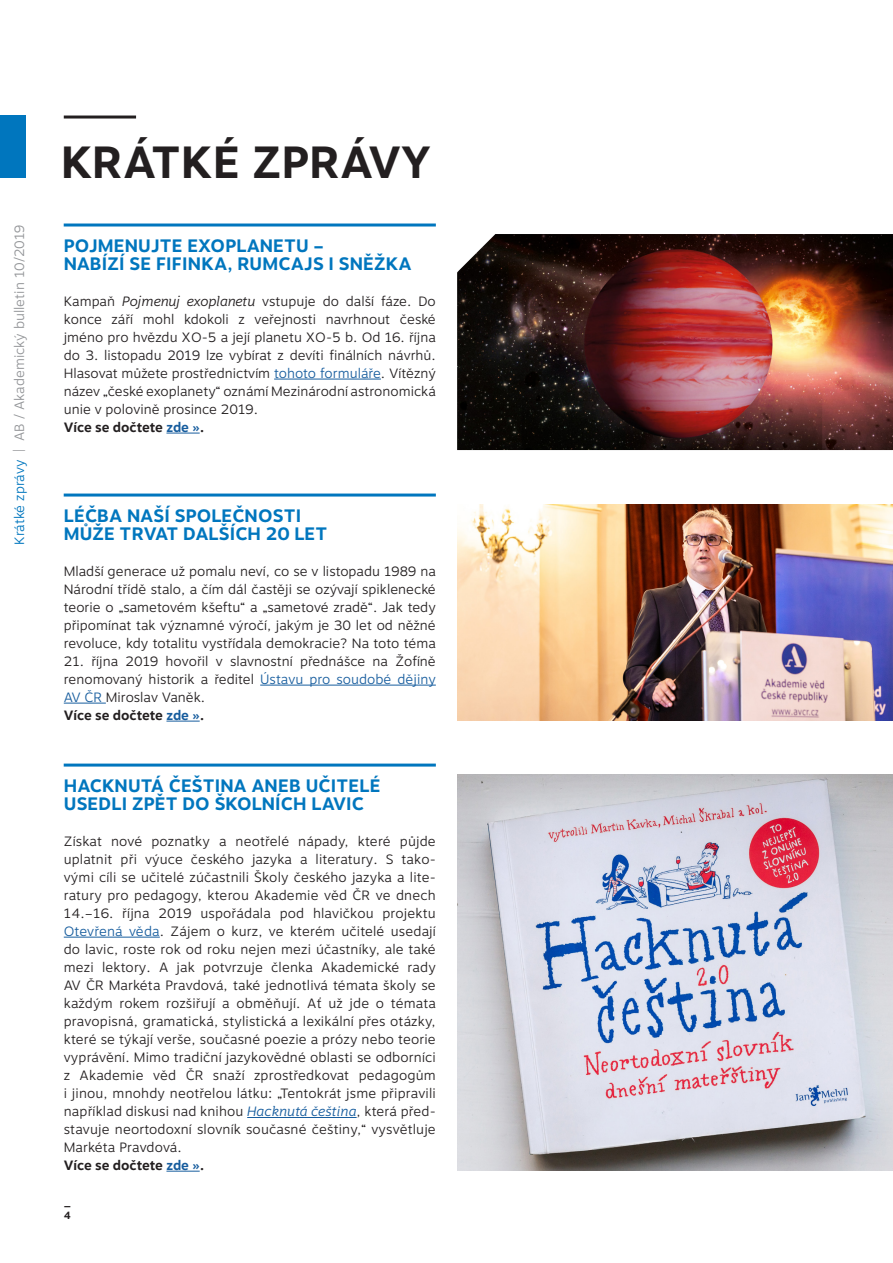
<style>
.page{position:relative;width:893px;height:1263px;background:#fff}
.page>*{position:absolute;margin:0;border:0;box-sizing:border-box;transform-origin:0 0}
.t1{font:700 45px "Motiva Sans";letter-spacing:.01em;color:#231f20}
.Nad-tržení{font:700 18px/18px "Motiva Sans";letter-spacing:.01em;color:#0076be}
.Chleba{font:300 13.5px/18px "Motiva Sans";color:#231f20;text-align:justify}
.Chleba-2{font:700 13.5px "Motiva Sans";letter-spacing:-.005em;color:#231f20}
.t2{font:300 13.5px "Motiva Sans";color:#939598}
.t3{font:700 10.5px "Motiva Sans";color:#231f20}
.s1{color:#0076be}
.s2{font-style:italic}
.s3{color:#175d9e}
.s4{font-size:15px}
.s5{font-style:italic;color:#175d9e}
</style>
<div class="page">
<div style="left:0;top:116px;width:26px;height:62px;background:#0076be"></div>
<hr style="left:274px;top:379px;width:107px;height:1px;background:#175d9e">
<hr style="left:166px;top:433px;width:34px;height:1px;background:#175d9e">
<hr style="left:260px;top:685px;width:176px;height:1px;background:#175d9e">
<hr style="left:64px;top:703px;width:42px;height:1px;background:#175d9e">
<hr style="left:166px;top:721px;width:34px;height:1px;background:#175d9e">
<hr style="left:64px;top:937px;width:96px;height:1px;background:#175d9e">
<hr style="left:247px;top:1117px;width:110px;height:1px;background:#175d9e">
<hr style="left:166px;top:1171px;width:34px;height:1px;background:#175d9e">
<hr style="left:64px;top:223px;width:372px;height:3px;background:#0076be">
<hr style="left:64px;top:493px;width:372px;height:3px;background:#0076be">
<hr style="left:64px;top:763px;width:372px;height:3px;background:#0076be">
<img style="left:457px;top:234px;width:436px;height:216px">
<img style="left:457px;top:504px;width:436px;height:216px">
<img style="left:457px;top:774px;width:436px;height:396px">
<hr style="left:64px;top:116px;width:72px;height:3px;background:#231f20">
<p class="t2" style="left:9px;top:545px;width:322px;rotate:-90deg"><span class="s1">Krátké zprávy</span> | AB / Akademický bulletin 10/2019</p>
<p class="t1" style="left:61px;top:129px;width:372px">KRÁTKÉ ZPRÁVY</p>
<p class="Nad-tržení" style="left:64px;top:237px;width:350px">POJMENUJTE EXOPLANETU –<br>NABÍZÍ SE FIFINKA, RUMCAJS I SNĚŽKA</p>
<p class="Chleba" style="left:64px;top:292px;width:374px">Kampaň <span class="s2">Pojmenuj exoplanetu</span> vstupuje do další fáze. Do konce září mohl kdokoli z veřejnosti navrhnout české jméno pro hvězdu XO-5 a její planetu XO-5 b. Od 16. října do 3. listopadu 2019 lze vybírat z devíti finálních návrhů.<br>Hlasovat můžete prostřednictvím <span class="s3">tohoto formuláře</span>. Vítězný název „české exoplanety“ oznámí Mezinárodní astronomická unie v polovině prosince 2019.</p>
<p class="Chleba-2" style="left:64px;top:417px;width:142px">Více se dočtete <span class="s3">zde »</span><span class="s4">.</span></p>
<p class="Nad-tržení" style="left:64px;top:507px;width:265px">LÉČBA NAŠÍ SPOLEČNOSTI<br>MŮŽE TRVAT DALŠÍCH 20 LET</p>
<p class="Chleba" style="left:64px;top:562px;width:374px">Mladší generace už pomalu neví, co se v listopadu 1989 na Národní třídě stalo, a čím dál častěji se ozývají spiklenecké teorie o „sametovém kšeftu“ a „sametové zradě“. Jak tedy připomínat tak významné výročí, jakým je 30 let od něžné revoluce, kdy totalitu vystřídala demokracie? Na toto téma</p>
<p class="Chleba" style="left:64px;top:652px;width:374px">21. října 2019 hovořil v slavnostní přednášce na Žofíně renomovaný historik a ředitel <span class="s3">Ústavu pro soudobé dějiny AV ČR</span> Miroslav Vaněk.</p>
<p class="Chleba-2" style="left:64px;top:705px;width:142px">Více se dočtete <span class="s3">zde »</span><span class="s4">.</span></p>
<p class="Nad-tržení" style="left:64px;top:777px;width:318px">HACKNUTÁ ČEŠTINA ANEB UČITELÉ<br>USEDLI ZPĚT DO ŠKOLNÍCH LAVIC</p>
<p class="Chleba" style="left:64px;top:832px;width:374px">Získat nové poznatky a neotřelé nápady, které půjde uplatnit při výuce českého jazyka a literatury. S tako&shy;vými cíli se učitelé zúčastnili Školy českého jazyka a lite&shy;ratury pro pedagogy, kterou Akademie věd ČR ve dnech 14.–16. října 2019 uspořádala pod hlavičkou projektu <span class="s3">Otevřená věda</span>. Zájem o kurz, ve kterém učitelé usedají do lavic, roste rok od roku nejen mezi účastníky, ale také mezi lektory. A jak potvrzuje členka Akademické rady AV ČR Markéta Pravdová, také jednotlivá témata školy se každým rokem rozšiřují a obměňují. Ať už jde o témata pravopisná, gramatická, stylistická a lexikální přes otázky, které se týkají verše, současné poezie a prózy nebo teorie vyprávění. Mimo tradiční jazykovědné oblasti se odborníci z Akademie věd ČR snaží zprostředkovat pedagogům i jinou, mnohdy neotřelou látku: „Tentokrát jsme připravili například diskusi nad knihou <span class="s5">Hacknutá čeština</span>, která před&shy;stavuje neortodoxní slovník současné češtiny,“ vysvětluje Markéta Pravdová.</p>
<p class="Chleba-2" style="left:64px;top:1155px;width:142px">Více se dočtete <span class="s3">zde »</span><span class="s4">.</span></p>
<p class="t3" style="left:64px;top:1194px;width:9px">_</p>
<p class="t3" style="left:64px;top:1207px;width:9px">4</p>
</div>
